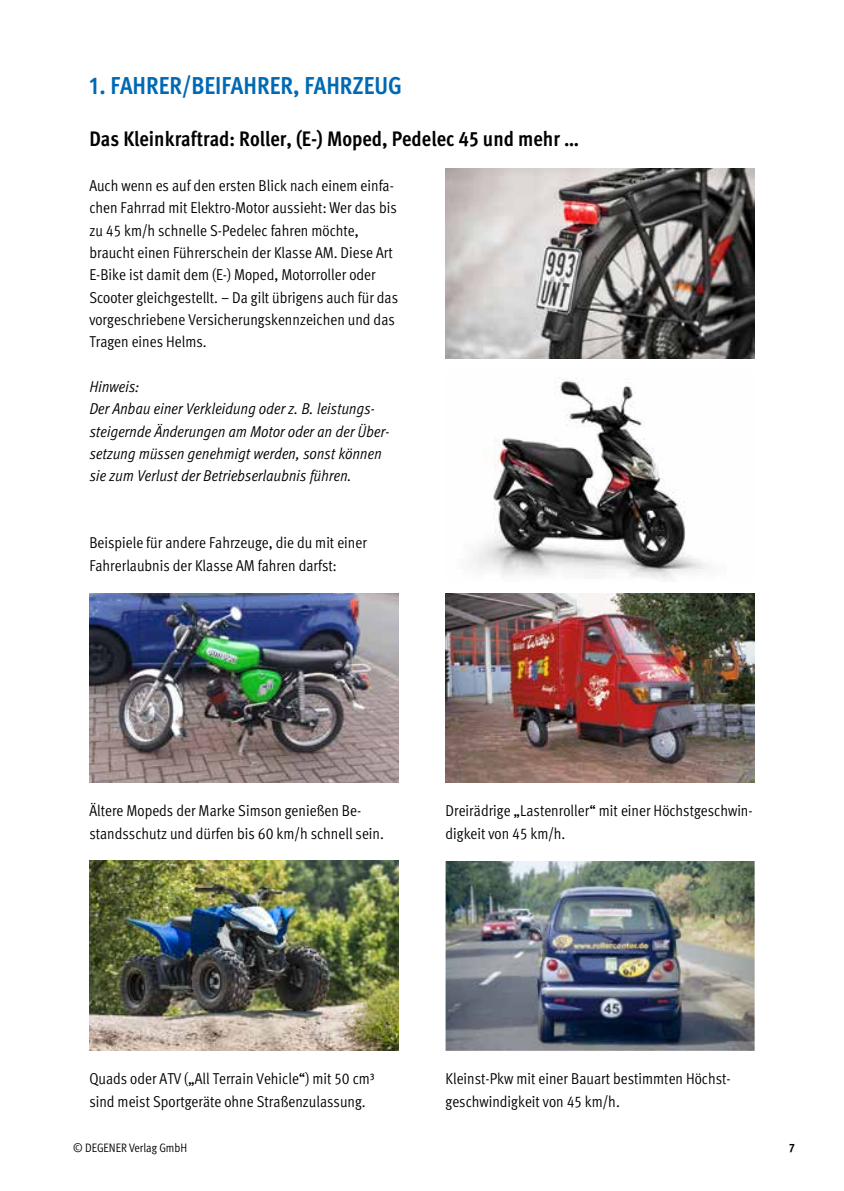
<style>
.page{position:relative;width:844px;height:1191px;background:#fff}
.page>*{position:absolute;margin:0;border:0;box-sizing:border-box;transform-origin:0 0}
.t1{font:700 24.5px "Meta Cond";color:#0069b4}
.t2{font:700 21px "Meta Cond";color:#000}
.t3{font:15.75px/22.4px "Meta Cond Normal";color:#000}
.t4{font:italic 15.75px/22.4px "Meta Cond Normal";color:#000}
.t5{font:12.25px "Meta Cond Normal";color:#000}
.t6{font:12.25px "Meta Cond Bold Expert";color:#000}
.s1{font-family:"Meta Cond Bold Expert";font-weight:400}
.s2{font-family:"Meta Cond Normal Expert"}
</style>
<div class="page">
<img style="left:445px;top:169px;width:309px;height:189px">
<img style="left:89px;top:593px;width:309px;height:190px">
<img style="left:89px;top:861px;width:309px;height:189px">
<img style="left:445px;top:593px;width:309px;height:190px">
<img style="left:445px;top:861px;width:309px;height:189px">
<img style="left:473px;top:377px;width:234px;height:203px">
<h1 class="t1" style="left:89px;top:71px;width:314px"><span class="s1">1</span>. FAHRER/BEIFAHRER, FAHRZEUG</h1>
<h2 class="t2" style="left:89px;top:127px;width:491px">Das Kleinkraftrad: Roller, (E-) Moped, Pedelec <span class="s1">45</span> und mehr …</h2>
<p class="t3" style="left:89px;top:174px;width:310px">Auch wenn es auf den ersten Blick nach einem einfa&shy;chen Fahrrad mit Elektro-Motor aussieht: Wer das bis zu <span class="s2">45</span> km/h schnelle S-Pedelec fahren möchte, braucht einen Führerschein der Klasse AM. Diese Art E-Bike ist damit dem (E-) Moped, Motorroller oder Scooter gleichgestellt. – Da gilt übrigens auch für das vorgeschriebene Versicherungskennzeichen und das Tragen eines Helms.</p>
<p class="t4" style="left:89px;top:375px;width:301px">Hinweis:<br>Der Anbau einer Verkleidung oder z. B. leistungs&shy;steigernde Änderungen am Motor oder an der Über&shy;setzung müssen genehmigt werden, sonst können sie zum Verlust der Betriebserlaubnis führen.</p>
<p class="t3" style="left:89px;top:531px;width:279px">Beispiele für andere Fahrzeuge, die du mit einer<br>Fahrerlaubnis der Klasse AM fahren darfst:</p>
<p class="t3" style="left:89px;top:799px;width:296px">Ältere Mopeds der Marke Simson genießen Be&shy;standsschutz und dürfen bis <span class="s2">60</span> km/h schnell sein.</p>
<p class="t3" style="left:445px;top:799px;width:308px">Dreirädrige „Lastenroller“ mit einer Höchstgeschwin&shy;digkeit von <span class="s2">45</span> km/h.</p>
<p class="t3" style="left:89px;top:1067px;width:286px">Quads oder ATV („All Terrain Vehicle“) mit <span class="s2">50</span> cm³ sind meist Sportgeräte ohne Straßenzulassung.</p>
<p class="t3" style="left:445px;top:1067px;width:285px">Kleinst-Pkw mit einer Bauart bestimmten Höchst&shy;geschwindigkeit von <span class="s2">45</span> km/h.</p>
<p class="t5" style="left:73px;top:1141px;width:115px">© DEGENER Verlag GmbH</p>
<p class="t6" style="left:788px;top:1140px;width:7px">7</p>
</div>
